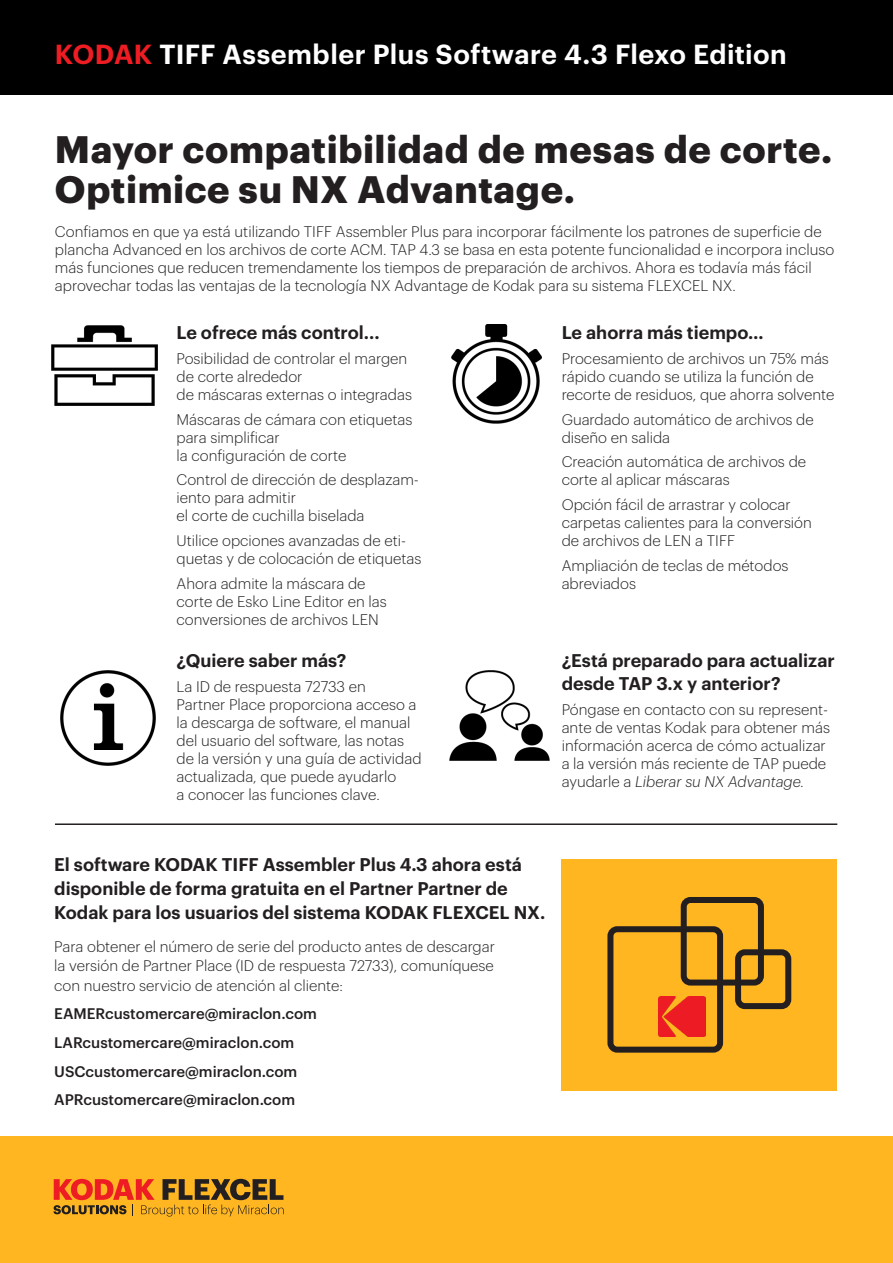
<style>
.page{position:relative;width:893px;height:1263px;background:#fff}
.page>*{position:absolute;margin:0;border:0;box-sizing:border-box;transform-origin:0 0}
.t1{font:700 37.5px "Graphik";letter-spacing:.015em;color:#231f20}
.t2{font:600 27px "Graphik";letter-spacing:.015em;color:#fff}
.bullet{font:600 18px/24px "Graphik";color:#231f20}
.Body_para-9_11_Light{font:600 18px/22.5px "Graphik";color:#231f20}
.Body_para-9_11_Light-2{font:300 15px/18px "Graphik";color:#231f20}
.bullet-2{font:300 15px/19.5px "Graphik";color:#231f20;text-align:justify}
.bullet-3{font:500 15px "Graphik";color:#231f20}
.s1{color:#ee1d23}
.s2{font-style:italic}
</style>
<div class="page">
<div style="left:0;top:0;width:893px;height:94px;background:#000001"></div>
<div style="left:0;top:1136px;width:893px;height:127px;background:#ffb620"></div>
<svg style="left:53px;top:1179px;width:231px;height:37px"></svg>
<img style="left:51px;top:325px;width:107px;height:81px">
<img style="left:451px;top:324px;width:90px;height:100px">
<img style="left:449px;top:670px;width:101px;height:91px">
<img style="left:60px;top:670px;width:96px;height:96px">
<div style="left:562px;top:859px;width:275px;height:232px;background:#ffb620"></div>
<div style="left:681px;top:897px;width:83px;height:88px;border:6px solid #231f20;border-radius:7px"></div>
<div style="left:607px;top:926px;width:116px;height:127px;border:6px solid #231f20;border-radius:7px"></div>
<div style="left:735px;top:949px;width:56px;height:60px;border:6px solid #231f20;border-radius:7px"></div>
<img style="left:659px;top:996px;width:46px;height:41px">
<hr style="left:55px;top:823px;width:782px;height:2px;background:#231f20">
<p class="t2" style="left:55px;top:33px;width:734px"><span class="s1">KODAK</span> TIFF Assembler Plus Software 4.3 Flexo Edition</p>
<p class="t1" style="left:55px;top:120px;width:779px">Mayor compatibilidad de mesas de corte.</p>
<p class="t1" style="left:55px;top:161px;width:522px">Optimice su NX Advantage.</p>
<p class="Body_para-9_11_Light-2" style="left:55px;top:221px;width:781px">Confiamos en que ya está utilizando TIFF Assembler Plus para incorporar fácilmente los patrones de superficie de plancha Advanced en los archivos de corte ACM. TAP 4.3 se basa en esta potente funcionalidad e incorpora incluso más funciones que reducen tremendamente los tiempos de preparación de archivos. Ahora es todavía más fácil aprovechar todas las ventajas de la tecnología NX Advantage de Kodak para su sistema FLEXCEL NX.</p>
<p class="Body_para-9_11_Light" style="left:177px;top:320px;width:205px">Le ofrece más control...</p>
<p class="Body_para-9_11_Light-2" style="left:177px;top:348px;width:237px">Posibilidad de controlar el margen de corte alrededor<br>de máscaras externas o integradas</p>
<p class="Body_para-9_11_Light-2" style="left:177px;top:409px;width:237px">Máscaras de cámara con etiquetas para simplificar<br>la configuración de corte</p>
<p class="Body_para-9_11_Light-2" style="left:177px;top:470px;width:244px">Control de dirección de desplazam&shy;iento para admitir<br>el corte de cuchilla biselada</p>
<p class="Body_para-9_11_Light-2" style="left:177px;top:530px;width:246px">Utilice opciones avanzadas de eti&shy;quetas y de colocación de etiquetas</p>
<p class="Body_para-9_11_Light-2" style="left:177px;top:573px;width:212px">Ahora admite la máscara de corte de Esko Line Editor en las conversiones de archivos LEN</p>
<p class="Body_para-9_11_Light" style="left:177px;top:648px;width:171px">¿Quiere saber más?</p>
<p class="Body_para-9_11_Light-2" style="left:177px;top:676px;width:247px">La ID de respuesta 72733 en<br>Partner Place proporciona acceso a la descarga de software, el manual del usuario del software, las notas de la versión y una guía de actividad actualizada, que puede ayudarlo<br>a conocer las funciones clave.</p>
<p class="Body_para-9_11_Light" style="left:562px;top:320px;width:203px">Le ahorra más tiempo…</p>
<p class="Body_para-9_11_Light-2" style="left:562px;top:348px;width:274px">Procesamiento de archivos un 75% más rápido cuando se utiliza la función de recorte de residuos, que ahorra solvente</p>
<p class="Body_para-9_11_Light-2" style="left:562px;top:409px;width:254px">Guardado automático de archivos de diseño en salida</p>
<p class="Body_para-9_11_Light-2" style="left:562px;top:452px;width:246px">Creación automática de archivos de corte al aplicar máscaras</p>
<p class="Body_para-9_11_Light-2" style="left:562px;top:494px;width:252px">Opción fácil de arrastrar y colocar carpetas calientes para la conversión de archivos de LEN a TIFF</p>
<p class="Body_para-9_11_Light-2" style="left:562px;top:555px;width:228px">Ampliación de teclas de métodos abreviados</p>
<p class="Body_para-9_11_Light" style="left:562px;top:648px;width:275px">¿Está preparado para actualizar desde TAP 3.x y anterior?</p>
<p class="Body_para-9_11_Light-2" style="left:562px;top:699px;width:270px">Póngase en contacto con su represent&shy;ante de ventas Kodak para obtener más información acerca de cómo actualizar a la versión más reciente de TAP puede ayudarle a <span class="s2">Liberar su NX Advantage.</span></p>
<p class="bullet" style="left:54px;top:851px;width:493px">El software KODAK TIFF Assembler Plus 4.3 ahora está disponible de forma gratuita en el Partner Partner de<br>Kodak para los usuarios del sistema KODAK FLEXCEL NX.</p>
<p class="bullet-2" style="left:54px;top:935px;width:442px">Para obtener el número de serie del producto antes de descargar la versión de Partner Place (ID de respuesta 72733), comuníquese con nuestro servicio de atención al cliente:</p>
<p class="bullet-3" style="left:54px;top:1002px;width:264px">EAMERcustomercare@miraclon.com</p>
<p class="bullet-3" style="left:54px;top:1031px;width:242px">LARcustomercare@miraclon.com</p>
<p class="bullet-3" style="left:54px;top:1060px;width:245px">USCcustomercare@miraclon.com</p>
<p class="bullet-3" style="left:54px;top:1088px;width:242px">APRcustomercare@miraclon.com</p>
</div>
